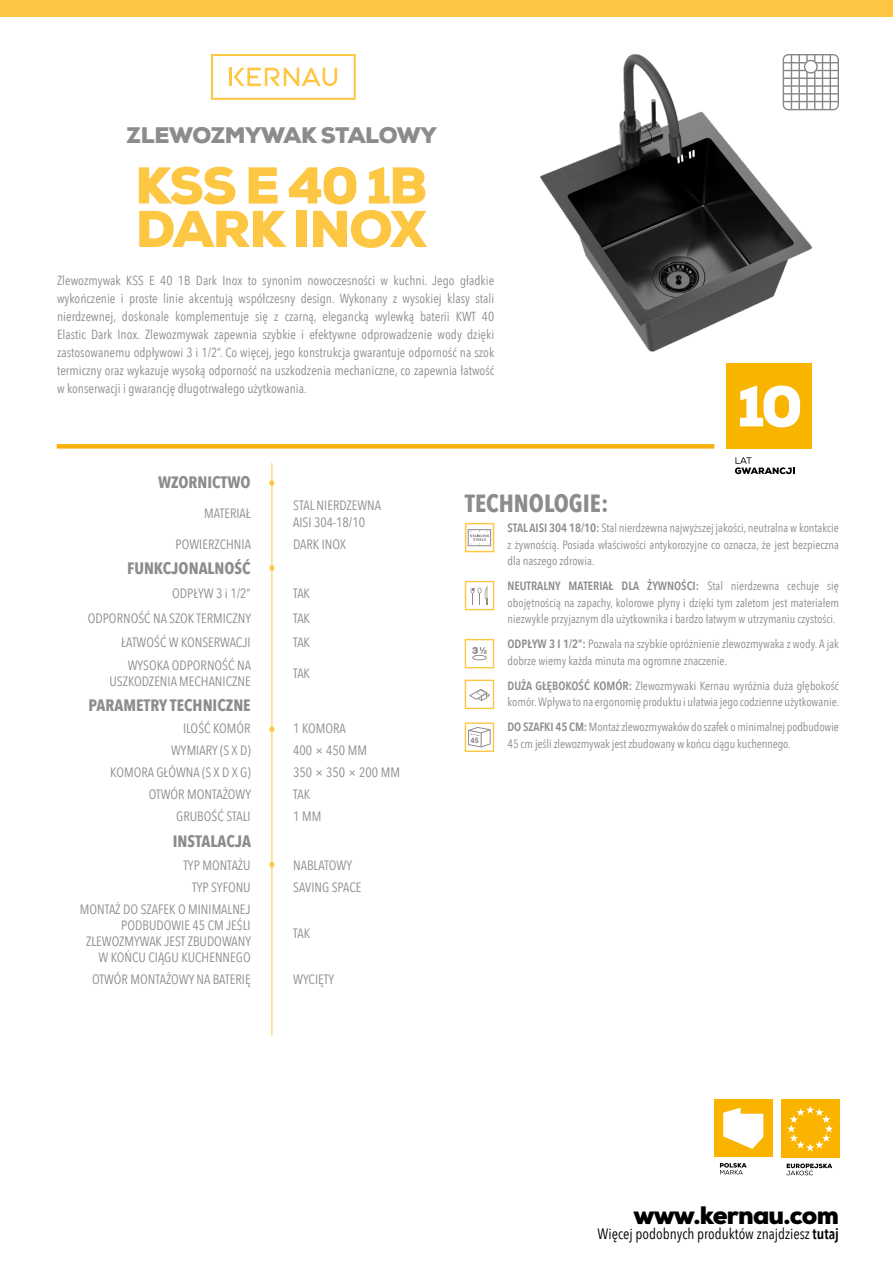
<style>
.page{position:relative;width:893px;height:1263px;background:#fff}
.page>*{position:absolute;margin:0;border:0;box-sizing:border-box;transform-origin:0 0}
.t1{font:900 51.6px/43.5px "Nexa";letter-spacing:-.03em;color:#fdc643}
.t2{font:900 25.2px "Nexa";letter-spacing:-.03em;color:#000}
.t3{font:700 24.75px "Avenir Next Condensed";color:#8c8c8b}
.t4{font:900 22.5px "Nexa";letter-spacing:-.015em;color:#8c8c8b}
.t5{font:700 16.5px "Avenir Next Condensed";color:#8c8c8b}
.t6{font:15px "Avenir Next Condensed";color:#000}
.t7{font:13.5px/16.2px "Avenir Next Condensed";color:#8c8c8b;text-align:right}
.t8{font:13.2px/18px "Avenir Next Condensed";color:#8c8c8b;text-align:justify}
.t9{font:12px/16.5px "Avenir Next Condensed";color:#8c8c8b}
.t10{font:700 7.5px "Avenir Next Condensed";color:#8c8c8b}
.s1{font-weight:600}
</style>
<div class="page">
<div style="left:727px;top:364px;width:85px;height:85px;background:#f9b400"></div>
<svg style="left:735px;top:457px;width:60px;height:17px"></svg>
<svg style="left:740px;top:385px;width:60px;height:42px"></svg>
<div style="left:0;top:0;width:893px;height:16px;background:#fdc643"></div>
<hr style="left:272px;top:463px;width:1px;height:572px;background:#fdc643">
<svg style="left:269px;top:726px;width:5px;height:6px"></svg>
<svg style="left:269px;top:565px;width:5px;height:6px"></svg>
<svg style="left:269px;top:862px;width:5px;height:5px"></svg>
<div style="left:57px;top:444px;width:657px;height:5px;background:#f9b009"></div>
<img style="left:540px;top:54px;width:288px;height:310px">
<svg style="left:211px;top:54px;width:145px;height:46px"></svg>
<svg style="left:269px;top:480px;width:5px;height:6px"></svg>
<svg style="left:465px;top:523px;width:29px;height:29px"></svg>
<svg style="left:465px;top:581px;width:29px;height:29px"></svg>
<svg style="left:465px;top:639px;width:29px;height:29px"></svg>
<svg style="left:465px;top:680px;width:29px;height:29px"></svg>
<svg style="left:783px;top:54px;width:56px;height:56px"></svg>
<div style="left:781px;top:1099px;width:59px;height:59px;background:#fab400"></div>
<svg style="left:787px;top:1106px;width:46px;height:45px"></svg>
<svg style="left:786px;top:1163px;width:46px;height:12px"></svg>
<div style="left:714px;top:1099px;width:58px;height:58px;background:#fab400"></div>
<svg style="left:720px;top:1163px;width:27px;height:11px"></svg>
<svg style="left:723px;top:1108px;width:40px;height:41px"></svg>
<svg style="left:465px;top:722px;width:29px;height:30px"></svg>
<h3 class="t4" style="left:127px;top:121px;width:312px">ZLEWOZMYWAK STALOWY</h3>
<h1 class="t1" style="left:135px;top:164px;width:294px">KSS E 40 1B<br>DARK INOX</h1>
<p class="t8" style="left:57px;top:271px;width:439px">Zlewozmywak KSS E 40 1B Dark Inox to synonim nowoczesności w kuchni. Jego gładkie wykończenie i proste linie akcentują współczesny design. Wykonany z wysokiej klasy stali nierdzewnej, doskonale komplementuje się z czarną, elegancką wylewką baterii KWT 40<br>Elastic Dark Inox. Zlewozmywak zapewnia szybkie i efektywne odprowadzenie wody dzięki zastosowanemu odpływowi 3 i 1/2”. Co więcej, jego konstrukcja gwarantuje odporność na szok termiczny oraz wykazuje wysoką odporność na uszkodzenia mechaniczne, co zapewnia łatwość w konserwacji i gwarancję długotrwałego użytkowania.</p>
<h3 class="t5" style="left:158px;top:472px;width:94px">WZORNICTWO</h3>
<p class="t7" style="left:204px;top:505px;width:48px">MATERIAŁ</p>
<p class="t7" style="left:293px;top:497px;width:89px;text-align:left">STAL NIERDZEWNA<br>AISI 304-18/10</p>
<p class="t7" style="left:175px;top:535px;width:77px">POWIERZCHNIA</p>
<p class="t7" style="left:293px;top:535px;width:54px">DARK INOX</p>
<h3 class="t5" style="left:127px;top:558px;width:125px">FUNKCJONALNOŚĆ</h3>
<p class="t7" style="left:172px;top:585px;width:80px">ODPŁYW 3 i 1/2”</p>
<p class="t7" style="left:293px;top:585px;width:18px">TAK</p>
<p class="t7" style="left:88px;top:609px;width:165px">ODPORNOŚĆ NA SZOK TERMICZNY</p>
<p class="t7" style="left:293px;top:609px;width:18px">TAK</p>
<p class="t7" style="left:121px;top:633px;width:131px">ŁATWOŚĆ W KONSERWACJI</p>
<p class="t7" style="left:293px;top:633px;width:18px">TAK</p>
<p class="t7" style="left:109px;top:657px;width:143px">WYSOKA ODPORNOŚĆ NA<br>USZKODZENIA MECHANICZNE</p>
<p class="t7" style="left:293px;top:665px;width:18px">TAK</p>
<h3 class="t5" style="left:89px;top:695px;width:164px">PARAMETRY TECHNICZNE</h3>
<p class="t7" style="left:183px;top:720px;width:69px">ILOŚĆ KOMÓR</p>
<p class="t7" style="left:293px;top:720px;width:54px">1 KOMORA</p>
<p class="t7" style="left:171px;top:742px;width:81px">WYMIARY (S X D)</p>
<p class="t7" style="left:293px;top:742px;width:75px">400 × 450 MM</p>
<p class="t7" style="left:110px;top:764px;width:142px">KOMORA GŁÓWNA (S X D X G)</p>
<p class="t7" style="left:293px;top:764px;width:108px">350 × 350 × 200 MM</p>
<p class="t7" style="left:149px;top:786px;width:104px">OTWÓR MONTAŻOWY</p>
<p class="t7" style="left:293px;top:786px;width:19px">TAK</p>
<p class="t7" style="left:176px;top:808px;width:76px">GRUBOŚĆ STALI</p>
<p class="t7" style="left:293px;top:808px;width:30px">1 MM</p>
<h3 class="t5" style="left:173px;top:831px;width:80px">INSTALACJA</h3>
<p class="t7" style="left:183px;top:856px;width:69px">TYP MONTAŻU</p>
<p class="t7" style="left:293px;top:856px;width:60px">NABLATOWY</p>
<p class="t7" style="left:192px;top:878px;width:60px">TYP SYFONU</p>
<p class="t7" style="left:293px;top:878px;width:70px">SAVING SPACE</p>
<p class="t7" style="left:80px;top:900px;width:173px">MONTAŻ DO SZAFEK O MINIMALNEJ<br>PODBUDOWIE 45 CM JEŚLI<br>ZLEWOZMYWAK JEST ZBUDOWANY<br>W KOŃCU CIĄGU KUCHENNEGO</p>
<p class="t7" style="left:293px;top:925px;width:19px">TAK</p>
<p class="t7" style="left:92px;top:971px;width:160px">OTWÓR MONTAŻOWY NA BATERIĘ</p>
<p class="t7" style="left:293px;top:971px;width:42px">WYCIĘTY</p>
<h3 class="t3" style="left:465px;top:488px;width:145px">TECHNOLOGIE:</h3>
<p class="t10" style="left:471px;top:735px;width:9px">45</p>
<p class="t9" style="left:507px;top:519px;width:333px;text-align:justify"><span class="s1">STAL AISI 304 18/10:</span> Stal nierdzewna najwyższej jakości, neutralna w kontakcie z żywnością. Posiada właściwości antykorozyjne co oznacza, że jest bezpieczna dla naszego zdrowia.</p>
<p class="t9" style="left:507px;top:577px;width:333px;text-align:justify"><span class="s1">NEUTRALNY MATERIAŁ DLA ŻYWNOŚCI:</span> Stal nierdzewna cechuje się obojętnością na zapachy, kolorowe płyny i dzięki tym zaletom jest materiałem niezwykle przyjaznym dla użytkownika i bardzo łatwym w utrzymaniu czystości.</p>
<p class="t9" style="left:507px;top:635px;width:333px"><span class="s1">ODPŁYW 3 I 1/2”:</span> Pozwala na szybkie opróżnienie zlewozmywaka z wody. A jak dobrze wiemy każda minuta ma ogromne znaczenie.</p>
<p class="t9" style="left:507px;top:677px;width:333px"><span class="s1">DUŻA GŁĘBOKOŚĆ KOMÓR:</span> Zlewozmywaki Kernau wyróżnia duża głębokość komór. Wpływa to na ergonomię produktu i ułatwia jego codzienne użytkowanie.</p>
<p class="t9" style="left:507px;top:718px;width:333px"><span class="s1">DO SZAFKI 45 CM:</span> Montaż zlewozmywaków do szafek o minimalnej podbudowie<br>45 cm jeśli zlewozmywak jest zbudowany w końcu ciągu kuchennego.</p>
<h2 class="t2" style="left:633px;top:1199px;width:207px">www.kernau.com</h2>
<p class="t6" style="left:598px;top:1221px;width:243px">Więcej podobnych produktów znajdziesz <span class="s1">tutaj</span></p>
</div>
